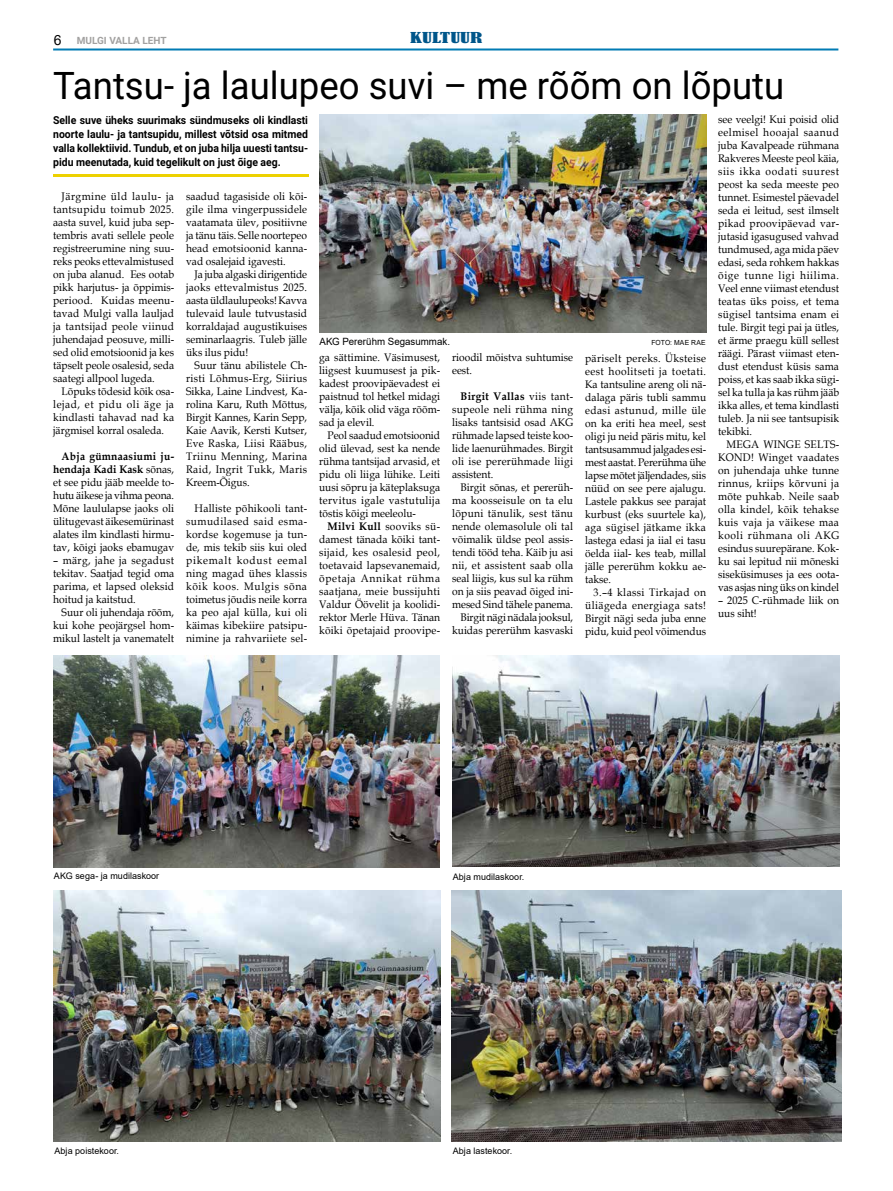
<style>
.page{position:relative;width:893px;height:1191px;background:#fff}
.page>*{position:absolute;margin:0;border:0;box-sizing:border-box;transform-origin:0 0}
.t1{font:38px "Roboto";color:#000;scale:.96 1}
.t2{font:condensed 14.1px "Bernard";color:#00568a;scale:1.6 1}
.t3{font:11px/13px "Book Antiqua";color:#000;text-align:justify;scale:.93 1}
.t4{font:700 11px/14px "Roboto";color:#000;text-align:justify;scale:.95 1}
.t5{font:10px "Arial";color:#000}
.t6{font:700 10px "Roboto";color:#a2a1a0}
.t7{font:9px "Arial";letter-spacing:.005em;color:#000}
.t8{font:7px "Arial";letter-spacing:.03em;color:#000}
.s1{font-family:"Arial";font-weight:400;font-size:14px;color:#000}
.s2{font-weight:700}
</style>
<div class="page">
<hr style="left:53px;top:48px;width:785px;height:2px;background:#007bb4">
<hr style="left:53px;top:174px;width:255px;height:3px;background:#edd100">
<img style="left:319px;top:114px;width:387px;height:219px">
<img style="left:53px;top:655px;width:386px;height:212px">
<img style="left:452px;top:890px;width:390px;height:251px">
<img style="left:452px;top:656px;width:387px;height:210px">
<img style="left:54px;top:890px;width:386px;height:251px">
<p class="t6" style="left:54px;top:34px;width:114px"><span class="s1">6</span> MULGI VALLA LEHT</p>
<p class="t2" style="left:410px;top:30px;width:47px">KULTUUR</p>
<h1 class="t1" style="left:53px;top:59px;width:763px">Tantsu- ja laulupeo suvi – me rõõm on lõputu</h1>
<p class="t4" style="left:53px;top:112px;width:270px">Selle suve üheks suurimaks sündmuseks oli kindlasti noorte laulu- ja tantsupidu, millest võtsid osa mitmed valla kollektiivid. Tundub, et on juba hilja uuesti tantsu&shy;pidu meenutada, kuid tegelikult on just õige aeg.</p>
<p class="t3" style="left:718px;top:112px;width:132px">see veelgi! Kui poisid olid eelmisel hooajal saanud juba Kavalpeade rühmana Rakveres Meeste peol käia, siis ikka oodati suurest peost ka seda meeste peo tunnet. Esimestel päevadel seda ei leitud, sest ilmselt pikad proovipäevad var&shy;jutasid igasugused vahvad tundmused, aga mida päev edasi, seda rohkem hakkas õige tunne ligi hiilima.<br>Veel enne viimast etendust teatas üks poiss, et tema sügisel tantsima enam ei tule. Birgit tegi pai ja ütles, et ärme praegu küll sellest räägi. Pärast viimast eten&shy;dust etendust küsis sama poiss, et kas saab ikka sügi&shy;sel ka tulla ja kas rühm jääb ikka alles, et tema kindlasti tuleb. Ja nii see tantsupisik tekibki.</p>
<p class="t3" style="left:718px;top:437px;width:132px;text-indent:8px">MEGA WINGE SELTS-KOND! Winget vaadates on juhendaja uhke tunne rinnus, kriips kõrvuni ja mõte puhkab. Neile saab olla kindel, kõik tehakse kuis vaja ja väikese maa kooli rühmana oli AKG esindus suurepärane. Kok&shy;ku sai lepitud nii mõneski siseküsimuses ja ees oota&shy;vas asjas ning üks on kindel</p>
<p class="t3" style="left:718px;top:593px;width:132px">– 2025 C-rühmade liik on uus siht!</p>
<p class="t3" style="left:186px;top:189px;width:132px">saadud tagasiside oli kõi&shy;gile ilma vingerpussidele vaatamata ülev, positiivne ja tänu täis. Selle noortepeo head emotsioonid kanna&shy;vad osalejaid igavesti.</p>
<p class="t3" style="left:186px;top:267px;width:132px;text-indent:8px">Ja juba algaski dirigentide jaoks ettevalmistus 2025. aasta üldlaulupeoks! Kavva tulevaid laule tutvustasid korraldajad augustikuises seminarlaagris. Tuleb jälle üks ilus pidu!</p>
<p class="t3" style="left:186px;top:358px;width:132px;text-indent:8px">Suur tänu abilistele Ch&shy;risti Lõhmus-Erg, Siirius Sikka, Laine Lindvest, Ka&shy;rolina Karu, Ruth Mõttus, Birgit Kannes, Karin Sepp, Kaie Aavik, Kersti Kutser, Eve Raska, Liisi Rääbus, Triinu Menning, Marina Raid, Ingrit Tukk, Maris Kreem-Õigus.</p>
<p class="t3" style="left:186px;top:501px;width:132px;text-indent:8px">Halliste põhikooli tant&shy;sumudilased said esma&shy;kordse kogemuse ja tun&shy;de, mis tekib siis kui oled pikemalt kodust eemal ning magad ühes klassis kõik koos. Mulgis sõna toimetus jõudis neile korra ka peo ajal külla, kui oli käimas kibekiire patsipu&shy;nimine ja rahvariiete sel-</p>
<p class="t3" style="left:53px;top:189px;width:132px;text-indent:8px">Järgmine üld laulu- ja tantsupidu toimub 2025. aasta suvel, kuid juba sep&shy;tembris avati sellele peole registreerumine ning suu&shy;reks peoks ettevalmistused on juba alanud. Ees ootab pikk harjutus- ja õppimis&shy;periood. Kuidas meenu&shy;tavad Mulgi valla lauljad ja tantsijad peole viinud juhendajad peosuve, milli&shy;sed olid emotsioonid ja kes täpselt peole osalesid, seda saategi allpool lugeda.</p>
<p class="t3" style="left:53px;top:384px;width:132px;text-indent:8px">Lõpuks tõdesid kõik osa&shy;lejad, et pidu oli äge ja kindlasti tahavad nad ka järgmisel korral osaleda.</p>
<p class="t3" style="left:53px;top:449px;width:132px;text-indent:8px"><span class="s2">Abja gümnaasiumi ju&shy;hendaja Kadi Kask</span> sõnas, et see pidu jääb meelde to&shy;hutu äikese ja vihma peona.<br>Mõne laululapse jaoks oli ülitugevast äikesemürinast alates ilm kindlasti hirmu&shy;tav, kõigi jaoks ebamugav</p>
<p class="t3" style="left:53px;top:553px;width:132px">– märg, jahe ja segadust tekitav. Saatjad tegid oma parima, et lapsed oleksid hoitud ja kaitstud.</p>
<p class="t3" style="left:53px;top:605px;width:132px;text-indent:8px">Suur oli juhendaja rõõm, kui kohe peojärgsel hom&shy;mikul lastelt ja vanematelt</p>
<p class="t5" style="left:319px;top:334px;width:132px">AKG Pererühm Segasummak.</p>
<p class="t8" style="left:651px;top:337px;width:56px">FOTO: MAE RAE</p>
<p class="t3" style="left:585px;top:351px;width:132px">päriselt pereks. Üksteise eest hoolitseti ja toetati.<br>Ka tantsuline areng oli nä&shy;dalaga päris tubli sammu edasi astunud, mille üle on ka eriti hea meel, sest oligi ju neid päris mitu, kel tantsusammud jalgades esi&shy;mest aastat. Pererühma ühe lapse mõtet jäljendades, siis nüüd on see pere ajalugu.<br>Lastele pakkus see parajat kurbust (eks suurtele ka), aga sügisel jätkame ikka lastega edasi ja iial ei tasu öelda iial- kes teab, millal jälle pererühm kokku ae&shy;takse.</p>
<p class="t3" style="left:585px;top:585px;width:132px;text-indent:8px">3.–4 klassi Tirkajad on üliägeda energiaga sats!<br>Birgit nägi seda juba enne pidu, kuid peol võimendus</p>
<p class="t3" style="left:452px;top:350px;width:132px">rioodil mõistva suhtumise eest.</p>
<p class="t3" style="left:452px;top:389px;width:132px;text-indent:8px"><span class="s2">Birgit Vallas</span> viis tant&shy;supeole neli rühma ning lisaks tantsisid osad AKG rühmade lapsed teiste koo&shy;lide laenurühmades. Birgit oli ise pererühmade liigi assistent.</p>
<p class="t3" style="left:452px;top:480px;width:132px;text-align:right">Birgit sõnas, et pererüh&shy;ma koosseisule on ta elu lõpuni tänulik, sest tänu nende olemasolule oli tal võimalik üldse peol assis&shy;tendi tööd teha. Käib ju asi nii, et assistent saab olla seal liigis, kus sul ka rühm on ja siis peavad õiged ini&shy;mesed Sind tähele panema.<br>Birgit nägi nädala jooksul, kuidas pererühm kasvaski</p>
<p class="t3" style="left:319px;top:350px;width:132px">ga sättimine. Väsimusest, liigsest kuumusest ja pik&shy;kadest proovipäevadest ei paistnud tol hetkel midagi välja, kõik olid väga rõõm&shy;sad ja elevil.</p>
<p class="t3" style="left:319px;top:428px;width:132px;text-indent:8px">Peol saadud emotsioonid olid ülevad, sest ka nende rühma tantsijad arvasid, et pidu oli liiga lühike. Leiti uusi sõpru ja käteplaksuga tervitus igale vastutulija tõstis kõigi meeleolu-</p>
<p class="t3" style="left:319px;top:519px;width:132px;text-indent:8px"><span class="s2">Milvi Kull</span> sooviks sü&shy;damest tänada kõiki tant&shy;sijaid, kes osalesid peol, toetavaid lapsevanemaid, õpetaja Annikat rühma saatjana, meie bussijuhti Valdur Öövelit ja koolidi&shy;rektor Merle Hüva. Tänan kõiki õpetajaid proovipe-</p>
<p class="t7" style="left:54px;top:870px;width:107px">AKG sega- ja mudilaskoor</p>
<p class="t7" style="left:453px;top:870px;width:73px">Abja mudilaskoor.</p>
<p class="t7" style="left:54px;top:1144px;width:66px">Abja poistekoor.</p>
<p class="t7" style="left:453px;top:1144px;width:61px">Abja lastekoor.</p>
</div>
